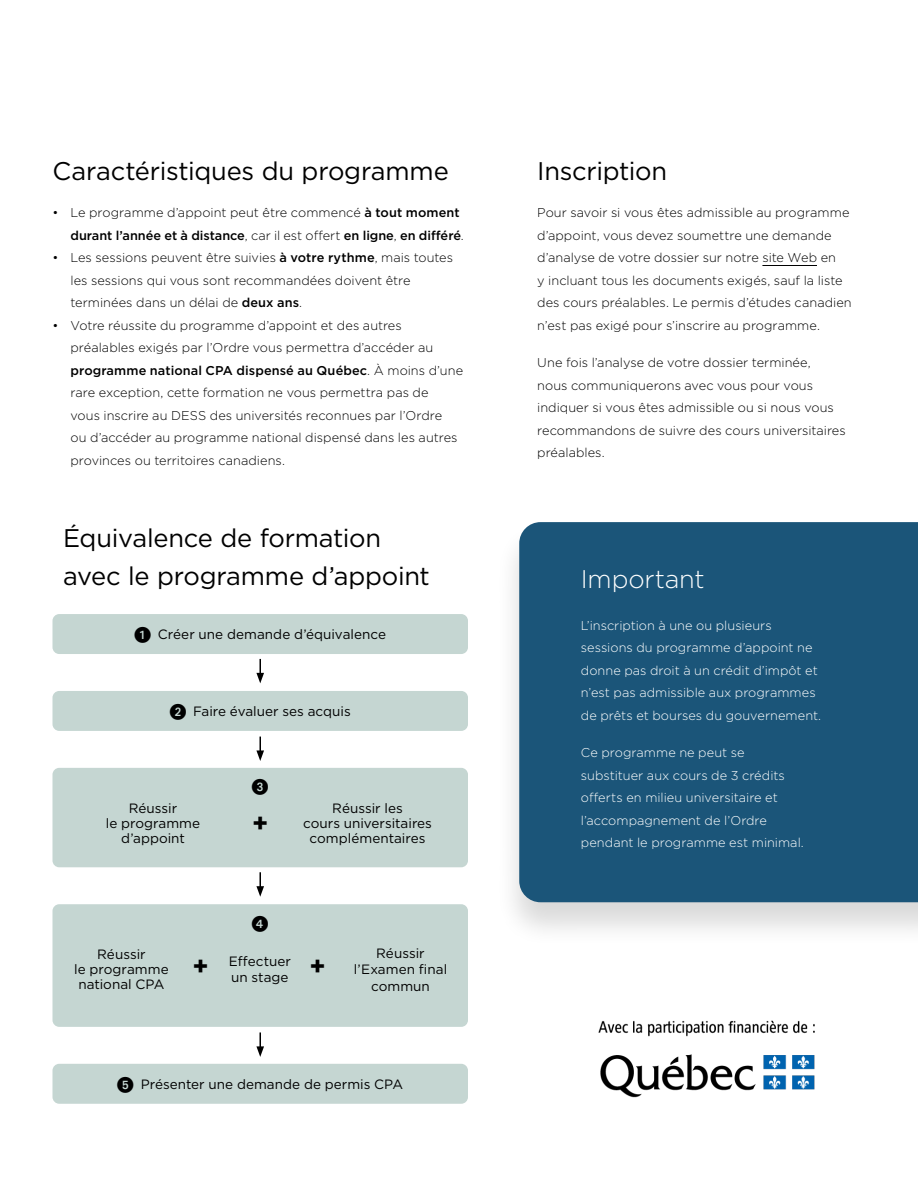
<style>
.page{position:relative;width:918px;height:1188px;background:#fff}
.page>*{position:absolute;margin:0;border:0;box-sizing:border-box;transform-origin:0 0}
.Headline_17_25_Left{font:25.5px/37.5px "Gotham";letter-spacing:-.01em;color:#000}
.Sous-titre{font:300 25.5px "Gotham";letter-spacing:-.01em;color:#fff}
.Headline_17_25_Left-2{font:700 25.5px "Gotham";color:#000}
.Titre_tableau_10_13{font:16.5px "European Pi 1";color:#000}
.Titre_tableau_10_13-2{font:13.5px/15px "Gotham";color:#000;text-align:center}
.Bullet{font:300 12.75px/22.5px "Gotham";color:#000}
.Copy_Text_08_12_Left{font:300 12.75px/22.5px "Gotham";color:#000}
.Copy_Text_08_12_Left-2{font:300 12.75px/22.5px "Gotham";letter-spacing:.005em;color:#fff}
.s1{font-weight:500}
.s2{font-family:"European Pi 1";font-size:16.5px}
</style>
<div class="page">
<div style="left:495px;top:520px;width:423px;height:427px;background:#000;opacity:.15"></div>
<div style="left:519px;top:522px;width:399px;height:380px;background:#1b5579"></div>
<hr style="left:762px;top:265px;width:55px;height:1px;background:#000">
<div style="left:52px;top:768px;width:416px;height:99px;background:#c5d6d2;border-radius:7px"></div>
<div style="left:52px;top:904px;width:416px;height:123px;background:#c5d6d2;border-radius:7px"></div>
<div style="left:52px;top:614px;width:416px;height:40px;background:#c5d6d2;border-radius:7px"></div>
<div style="left:52px;top:1064px;width:416px;height:40px;background:#c5d6d2;border-radius:7px"></div>
<div style="left:52px;top:691px;width:416px;height:40px;background:#c5d6d2;border-radius:7px"></div>
<svg style="left:256px;top:659px;width:8px;height:24px"></svg>
<svg style="left:256px;top:737px;width:8px;height:24px"></svg>
<svg style="left:256px;top:872px;width:8px;height:25px"></svg>
<svg style="left:256px;top:1032px;width:8px;height:25px"></svg>
<img style="left:598px;top:1020px;width:217px;height:78px">
<p class="Headline_17_25_Left" style="left:52px;top:152px;width:398px">Caractéristiques du programme</p>
<p class="Bullet" style="left:70px;top:201px;width:395px;text-indent:-18px">• Le programme d’appoint peut être commencé <span class="s1">à tout moment durant l’année et à distance</span>, car il est offert <span class="s1">en ligne</span>, <span class="s1">en différé</span>.</p>
<p class="Bullet" style="left:70px;top:246px;width:384px;text-indent:-18px">• Les sessions peuvent être suivies <span class="s1">à votre rythme</span>, mais toutes les sessions qui vous sont recommandées doivent être terminées dans un délai de <span class="s1">deux ans</span>.</p>
<p class="Bullet" style="left:70px;top:314px;width:394px;text-indent:-18px">• Votre réussite du programme d’appoint et des autres préalables exigés par l’Ordre vous permettra d’accéder au <span class="s1">programme national CPA dispensé au Québec</span>. À moins d’une rare exception, cette formation ne vous permettra pas de<br>vous inscrire au DESS des universités reconnues par l’Ordre<br>ou d’accéder au programme national dispensé dans les autres provinces ou territoires canadiens.</p>
<p class="Headline_17_25_Left" style="left:63px;top:519px;width:368px">Équivalence de formation avec le programme d’appoint</p>
<p class="Titre_tableau_10_13-2" style="left:134px;top:626px;width:253px"><span class="s2">1</span> Créer une demande d’équivalence</p>
<p class="Titre_tableau_10_13-2" style="left:170px;top:703px;width:183px"><span class="s2">2</span> Faire évaluer ses acquis</p>
<p class="Titre_tableau_10_13" style="left:252px;top:778px;width:18px">3</p>
<p class="Titre_tableau_10_13-2" style="left:106px;top:800px;width:96px">Réussir<br>le programme d’appoint</p>
<p class="Titre_tableau_10_13-2" style="left:303px;top:800px;width:130px">Réussir les<br>cours universitaires complémentaires</p>
<p class="Headline_17_25_Left-2" style="left:252px;top:807px;width:18px">+</p>
<p class="Titre_tableau_10_13" style="left:252px;top:914px;width:18px">4</p>
<p class="Titre_tableau_10_13-2" style="left:74px;top:947px;width:96px">Réussir<br>le programme national CPA</p>
<p class="Titre_tableau_10_13-2" style="left:229px;top:953px;width:64px;line-height:16.5px;text-align:left">Effectuer un stage</p>
<p class="Titre_tableau_10_13-2" style="left:354px;top:944px;width:95px;line-height:16.5px">Réussir l’Examen final commun</p>
<p class="Headline_17_25_Left-2" style="left:192px;top:949px;width:18px">+</p>
<p class="Headline_17_25_Left-2" style="left:310px;top:949px;width:18px">+</p>
<p class="Titre_tableau_10_13-2" style="left:117px;top:1076px;width:288px"><span class="s2">5</span> Présenter une demande de permis CPA</p>
<p class="Headline_17_25_Left" style="left:537px;top:152px;width:131px">Inscription</p>
<p class="Copy_Text_08_12_Left" style="left:537px;top:201px;width:316px">Pour savoir si vous êtes admissible au programme d’appoint, vous devez soumettre une demande d’analyse de votre dossier sur notre site Web en<br>y incluant tous les documents exigés, sauf la liste des cours préalables. Le permis d’études canadien n’est pas exigé pour s’inscrire au programme.</p>
<p class="Copy_Text_08_12_Left" style="left:537px;top:351px;width:310px">Une fois l’analyse de votre dossier terminée,<br>nous communiquerons avec vous pour vous indiquer si vous êtes admissible ou si nous vous recommandons de suivre des cours universitaires préalables.</p>
<p class="Sous-titre" style="left:581px;top:563px;width:125px">Important</p>
<p class="Copy_Text_08_12_Left-2" style="left:581px;top:614px;width:242px">L’inscription à une ou plusieurs sessions du programme d’appoint ne donne pas droit à un crédit d’impôt et n’est pas admissible aux programmes de prêts et bourses du gouvernement.</p>
<p class="Copy_Text_08_12_Left-2" style="left:581px;top:741px;width:225px">Ce programme ne peut se substituer aux cours de 3 crédits offerts en milieu universitaire et l’accompagnement de l’Ordre pendant le programme est minimal.</p>
</div>
